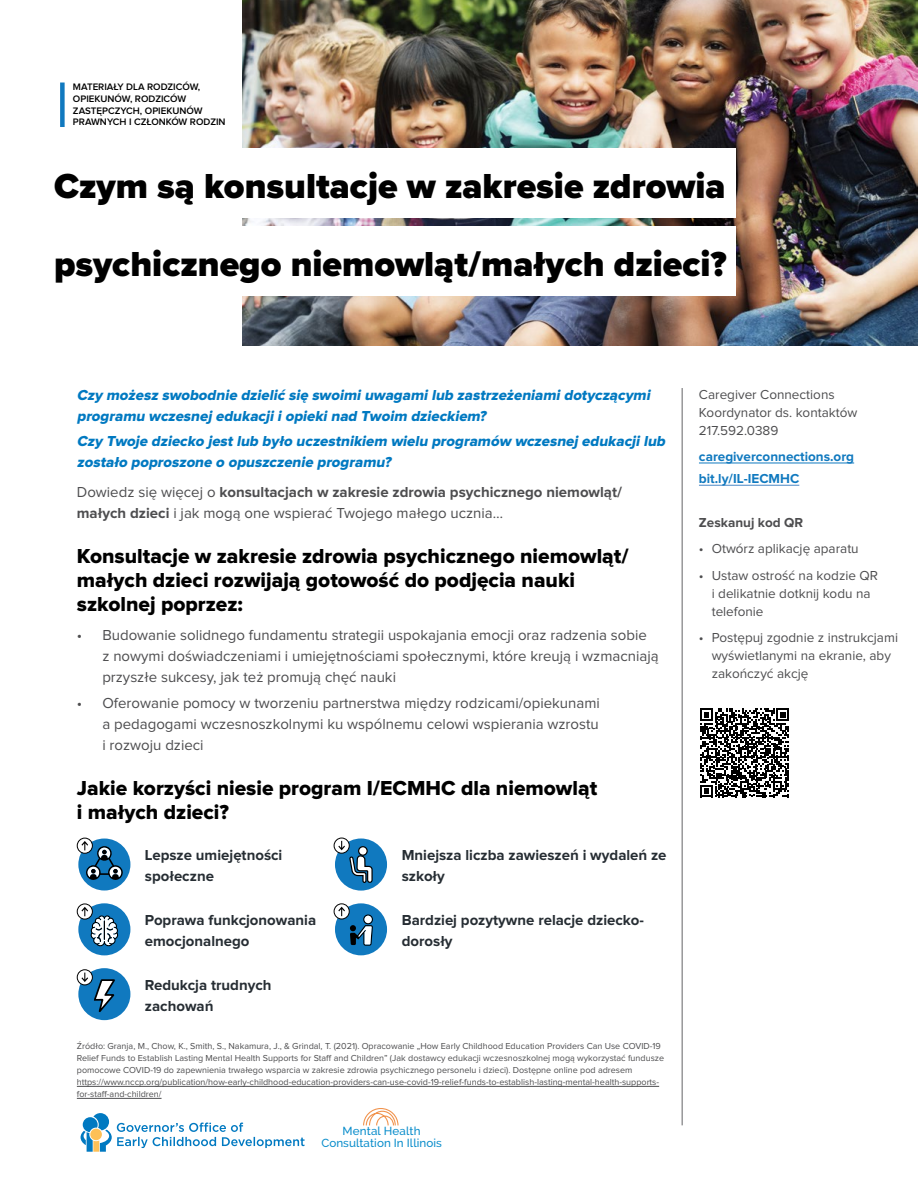
<style>
.page{position:relative;width:918px;height:1188px;background:#fff}
.page>*{position:absolute;margin:0;border:0;box-sizing:border-box;transform-origin:0 0}
.t1{font:900 36px/78px "Proxima Nova";color:#000}
.t2{font:21px/24px "Proxima Nova Extrabld";color:#000}
.t3{font:15px/21px "Proxima Nova";color:#4d4d4f}
.t4{font:italic 15px/21px "Proxima Nova Extrabld";color:#0079c1}
.t5{font:700 15px/21px "Proxima Nova";color:#262d33}
.t6{font:700 15px/21px "Proxima Nova";color:#4d4d4f}
.t7{font:13.5px/18px "Proxima Nova";color:#4d4d4f}
.t8{font:700 13.5px/22.2px "Proxima Nova";color:#1079bf}
.t9{font:700 13.5px "Proxima Nova";color:#4d4d4f}
.t10{font:500 11.55px/12.1px "Raleway";letter-spacing:.005em;color:#0a8dcb;text-align:center}
.t11{font:600 9.75px/11.7px "Proxima Nova";color:#000}
.t12{font:9px/12px "Proxima Nova";color:#4d4d4f}
.s1{font-weight:400}
</style>
<div class="page">
<img style="left:242px;top:0;width:676px;height:346px">
<div style="left:0;top:149px;width:735px;height:69px;background:#fff"></div>
<div style="left:0;top:227px;width:735px;height:69px;background:#fff"></div>
<div style="left:60px;top:83px;width:5px;height:44px;background:#1079bf"></div>
<hr style="left:682px;top:388px;width:1px;height:737px;background:#636466">
<svg style="left:81px;top:1113px;width:224px;height:39px"></svg>
<div style="left:90px;top:1129px;width:12px;height:11px;background:#fdc057;border-radius:50%"></div>
<svg style="left:363px;top:1108px;width:36px;height:18px"></svg>
<hr style="left:699px;top:463px;width:155px;height:1px;background:#1079bf">
<hr style="left:699px;top:485px;width:100px;height:1px;background:#4887c6">
<hr style="left:77px;top:1086px;width:582px;height:1px;background:#4d4d4f">
<hr style="left:77px;top:1098px;width:85px;height:1px;background:#4d4d4f">
<div style="left:78px;top:839px;width:52px;height:52px;background:#1079bf;border-radius:50%"></div>
<div style="left:77px;top:838px;width:16px;height:16px;border:1px solid #000;border-radius:50%"></div>
<svg style="left:81px;top:841px;width:42px;height:39px"></svg>
<div style="left:335px;top:839px;width:52px;height:52px;background:#1079bf;border-radius:50%"></div>
<div style="left:334px;top:838px;width:16px;height:16px;border:1px solid #000;border-radius:50%"></div>
<svg style="left:338px;top:841px;width:35px;height:42px"></svg>
<div style="left:78px;top:903px;width:52px;height:52px;background:#1079bf;border-radius:50%"></div>
<div style="left:77px;top:904px;width:16px;height:15px;border:1px solid #000;border-radius:50%"></div>
<svg style="left:81px;top:907px;width:38px;height:40px"></svg>
<div style="left:335px;top:903px;width:52px;height:52px;background:#1079bf;border-radius:50%"></div>
<div style="left:334px;top:903px;width:16px;height:16px;border:1px solid #000;border-radius:50%"></div>
<svg style="left:338px;top:907px;width:35px;height:39px"></svg>
<div style="left:78px;top:968px;width:52px;height:52px;background:#1079bf;border-radius:50%"></div>
<div style="left:77px;top:969px;width:16px;height:16px;border:1px solid #000;border-radius:50%"></div>
<svg style="left:81px;top:973px;width:34px;height:48px"></svg>
<svg style="left:700px;top:708px;width:89px;height:89px"></svg>
<p class="t11" style="left:73px;top:81px;width:154px">MATERIAŁY DLA RODZICÓW,<br>OPIEKUNÓW, RODZICÓW<br>ZASTĘPCZYCH, OPIEKUNÓW<br>PRAWNYCH I CZŁONKÓW RODZIN</p>
<h1 class="t1" style="left:54px;top:146px;width:674px">Czym są konsultacje w zakresie zdrowia psychicznego niemowląt/małych dzieci?</h1>
<h3 class="t4" style="left:77px;top:385px;width:577px">Czy możesz swobodnie dzielić się swoimi uwagami lub zastrzeżeniami dotyczącymi programu wczesnej edukacji i opieki nad Twoim dzieckiem?</h3>
<h3 class="t4" style="left:77px;top:431px;width:592px">Czy Twoje dziecko jest lub było uczestnikiem wielu programów wczesnej edukacji lub zostało poproszone o opuszczenie programu?</h3>
<h3 class="t6" style="left:77px;top:482px;width:547px"><span class="s1">Dowiedz się więcej o</span> konsultacjach w zakresie zdrowia psychicznego niemowląt/ małych dzieci <span class="s1">i jak mogą one wspierać Twojego małego ucznia…</span></h3>
<h2 class="t2" style="left:77px;top:545px;width:553px">Konsultacje w zakresie zdrowia psychicznego niemowląt/ małych dzieci rozwijają gotowość do podjęcia nauki szkolnej poprzez:</h2>
<h3 class="t3" style="left:102px;top:626px;width:558px;text-indent:-26px">• Budowanie solidnego fundamentu strategii uspokajania emocji oraz radzenia sobie<br>z nowymi doświadczeniami i umiejętnościami społecznymi, które kreują i wzmacniają przyszłe sukcesy, jak też promują chęć nauki</h3>
<h3 class="t3" style="left:102px;top:693px;width:499px;text-align:justify;text-indent:-26px">• Oferowanie pomocy w tworzeniu partnerstwa między rodzicami/opiekunami a pedagogami wczesnoszkolnymi ku wspólnemu celowi wspierania wzrostu i rozwoju dzieci</h3>
<h2 class="t2" style="left:77px;top:777px;width:522px">Jakie korzyści niesie program I/ECMHC dla niemowląt i małych dzieci?</h2>
<h3 class="t5" style="left:145px;top:845px;width:139px">Lepsze umiejętności społeczne</h3>
<h3 class="t5" style="left:402px;top:845px;width:266px">Mniejsza liczba zawieszeń i wydaleń ze szkoły</h3>
<h3 class="t5" style="left:145px;top:910px;width:173px">Poprawa funkcjonowania emocjonalnego</h3>
<h3 class="t5" style="left:402px;top:910px;width:244px">Bardziej pozytywne relacje dziecko&shy;dorosły</h3>
<h3 class="t5" style="left:145px;top:975px;width:128px">Redukcja trudnych zachowań</h3>
<p class="t12" style="left:77px;top:1041px;width:589px">Źródło: Granja, M., Chow, K., Smith, S., Nakamura, J., &amp; Grindal, T. (2021). Opracowanie „How Early Childhood Education Providers Can Use COVID-19<br>Relief Funds to Establish Lasting Mental Health Supports for Staff and Children” (Jak dostawcy edukacji wczesnoszkolnej mogą wykorzystać fundusze pomocowe COVID-19 do zapewnienia trwałego wsparcia w zakresie zdrowia psychicznego personelu i dzieci). Dostępne online pod adresem https://www.nccp.org/publication/how-early-childhood-education-providers-can-use-covid-19-relief-funds-to-establish-lasting-mental-health-supports&shy;for-staff-and-children/</p>
<p class="t10" style="left:321px;top:1125px;width:122px">Mental Health<br>Consultation In Illinois</p>
<h3 class="t7" style="left:699px;top:386px;width:160px">Caregiver Connections<br>Koordynator ds. kontaktów<br>217.592.0389</h3>
<h3 class="t8" style="left:699px;top:446px;width:157px">caregiverconnections.org bit.ly/IL-IECMHC</h3>
<h3 class="t9" style="left:699px;top:516px;width:106px">Zeskanuj kod QR</h3>
<h3 class="t7" style="left:699px;top:541px;width:161px">• Otwórz aplikację aparatu</h3>
<h3 class="t7" style="left:712px;top:567px;width:168px;text-indent:-13px">• Ustaw ostrość na kodzie QR i delikatnie dotknij kodu na telefonie</h3>
<h3 class="t7" style="left:712px;top:630px;width:188px;text-indent:-13px">• Postępuj zgodnie z instrukcjami wyświetlanymi na ekranie, aby zakończyć akcję</h3>
</div>
